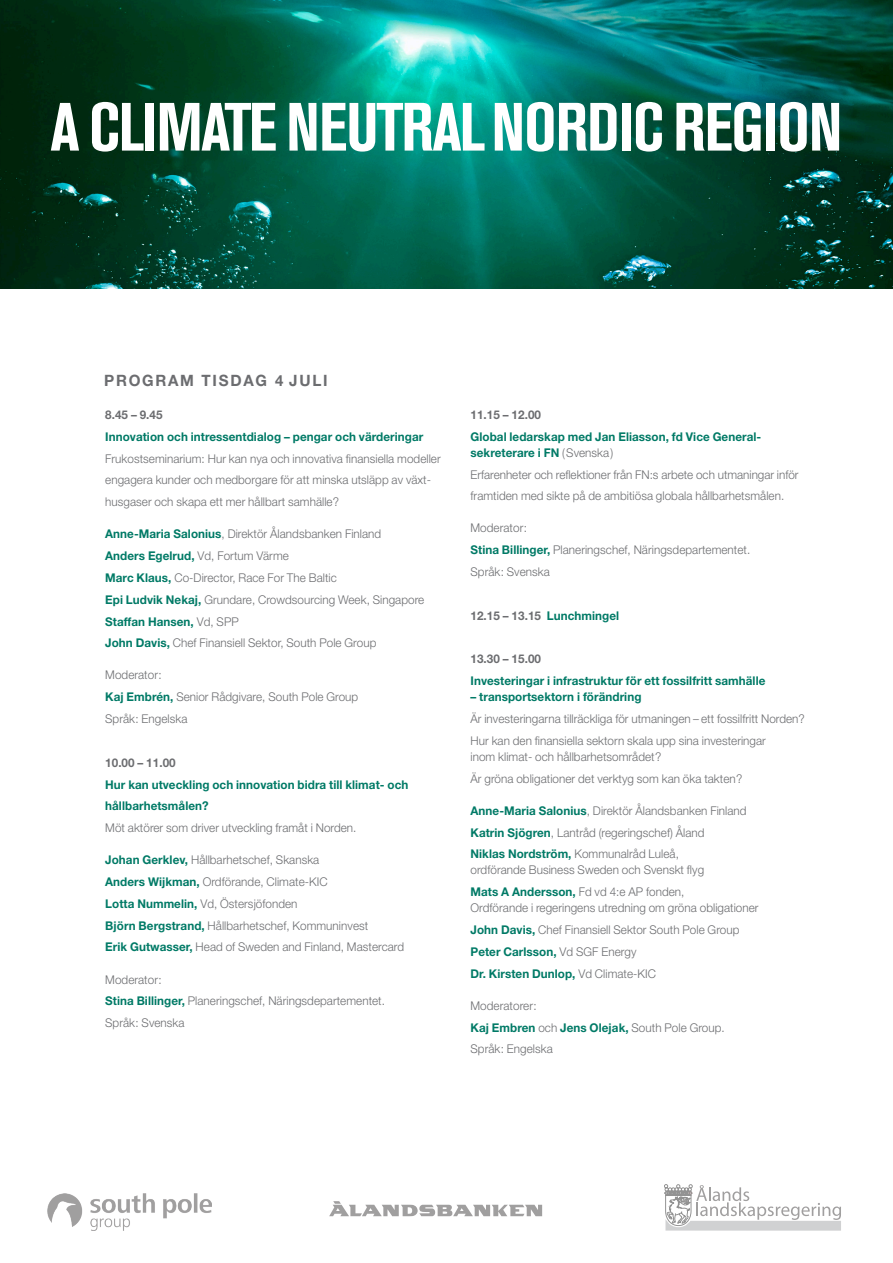
<style>
.page{position:relative;width:893px;height:1263px;background:#fff}
.page>*{position:absolute;margin:0;border:0;box-sizing:border-box;transform-origin:0 0}
.t1{font:700 condensed 67.5px "Akzidenz Grotesk BE";letter-spacing:-.015em;color:#fff}
.t2{font:700 15.6px "Helvetica Neue LT Std";letter-spacing:.115em;color:#6c6d70}
.t3{font:300 12px/21.9px "Helvetica Neue LT Std";letter-spacing:.005em;color:#6c6d70}
.t4{font:700 12px/21.8px "Helvetica Neue LT Std";letter-spacing:.005em;color:#007a66}
.t5{font:700 12px "Helvetica Neue LT Std";letter-spacing:.005em;color:#6c6d70}
.s1{font-size:15.3px}
.s2{font-weight:700;color:#007a66}
.s3{font-weight:300;color:#6c6d70}
.s4{color:#007a66}
</style>
<div class="page">
<img style="left:47px;top:1194px;width:164px;height:37px">
<svg style="left:329px;top:1201px;width:213px;height:15px"></svg>
<svg style="left:664px;top:1184px;width:177px;height:47px"></svg>
<img style="left:0;top:0;width:893px;height:288px">
<p class="t1" style="left:50px;top:89px;width:794px">A CLIMATE NEUTRAL NORDIC REGION</p>
<p class="t2" style="left:104px;top:370px;width:225px">PROGRAM TISDAG <span class="s1">4</span> JULI</p>
<p class="t5" style="left:105px;top:407px;width:59px">8.45 – 9.45</p>
<p class="t4" style="left:105px;top:425px;width:320px">Innovation och intressentdialog – pengar och värderingar</p>
<p class="t3" style="left:105px;top:447px;width:337px">Frukostseminarium: Hur kan nya och innovativa finansiella modeller engagera kunder och medborgare för att minska utsläpp av växt&shy;husgaser och skapa ett mer hållbart samhälle?</p>
<p class="t3" style="left:105px;top:523px;width:278px"><span class="s2">Anne-Maria Salonius</span>, Direktör Ålandsbanken Finland</p>
<p class="t4" style="left:105px;top:545px;width:185px">Anders Egelrud, <span class="s3">Vd, Fortum Värme</span></p>
<p class="t3" style="left:105px;top:566px;width:233px"><span class="s2">Marc Klaus,</span> Co-Director, Race For The Baltic</p>
<p class="t3" style="left:105px;top:588px;width:321px"><span class="s2">Epi Ludvik Nekaj,</span> Grundare, Crowdsourcing Week, Singapore</p>
<p class="t4" style="left:105px;top:610px;width:135px">Staffan Hansen, <span class="s3">Vd, SPP</span></p>
<p class="t3" style="left:105px;top:632px;width:273px"><span class="s2">John Davis,</span> Chef Finansiell Sektor, South Pole Group</p>
<p class="t3" style="left:105px;top:664px;width:255px">Moderator:<br><span class="s2">Kaj Embrén,</span> Senior Rådgivare, South Pole Group<br>Språk: Engelska</p>
<p class="t5" style="left:105px;top:755px;width:72px">10.00 – 11.00</p>
<p class="t4" style="left:105px;top:773px;width:305px">Hur kan utveckling och innovation bidra till klimat- och hållbarhetsmålen?</p>
<p class="t3" style="left:105px;top:817px;width:253px">Möt aktörer som driver utveckling framåt i Norden.</p>
<p class="t3" style="left:105px;top:849px;width:216px"><span class="s2">Johan Gerklev,</span> Hållbarhetschef, Skanska</p>
<p class="t3" style="left:105px;top:870px;width:224px"><span class="s2">Anders Wijkman,</span> Ordförande, Climate-KIC</p>
<p class="t3" style="left:105px;top:892px;width:194px"><span class="s2">Lotta Nummelin,</span> Vd, Östersjöfonden</p>
<p class="t3" style="left:105px;top:914px;width:264px"><span class="s2">Björn Bergstrand,</span> Hållbarhetschef, Kommuninvest</p>
<p class="t3" style="left:105px;top:936px;width:300px"><span class="s2">Erik Gutwasser,</span> Head of Sweden and Finland, Mastercard</p>
<p class="t3" style="left:105px;top:968px;width:281px">Moderator:<br><span class="s2">Stina Billinger,</span> Planeringschef, Näringsdepartementet.<br>Språk: Svenska</p>
<p class="t5" style="left:470px;top:407px;width:72px">11.15 – 12.00</p>
<p class="t4" style="left:470px;top:428px;width:292px;line-height:16px">Global ledarskap med Jan Eliasson, fd Vice General&shy;sekreterare i FN <span class="s3">(Svenska)</span></p>
<p class="t3" style="left:470px;top:463px;width:330px">Erfarenheter och reflektioner från FN:s arbete och utmaningar inför framtiden med sikte på de ambitiösa globala hållbarhetsmålen.</p>
<p class="t3" style="left:470px;top:517px;width:58px">Moderator:</p>
<p class="t3" style="left:470px;top:539px;width:281px"><span class="s2">Stina Billinger,</span> Planeringschef, Näringsdepartementet.<br>Språk: Svenska</p>
<p class="t5" style="left:470px;top:608px;width:150px">12.15 – 13.15 <span class="s4">Lunchmingel</span></p>
<p class="t5" style="left:470px;top:652px;width:72px">13.30 – 15.00</p>
<p class="t4" style="left:470px;top:670px;width:296px">Investeringar i infrastruktur för ett fossilfritt samhälle</p>
<p class="t4" style="left:470px;top:686px;width:172px">– transportsektorn i förändring</p>
<p class="t3" style="left:470px;top:708px;width:336px">Är investeringarna tillräckliga för utmaningen – ett fossilfritt Norden?<br>Hur kan den finansiella sektorn skala upp sina investeringar</p>
<p class="t3" style="left:470px;top:745px;width:273px">inom klimat- och hållbarhetsområdet?<br>Är gröna obligationer det verktyg som kan öka takten?</p>
<p class="t3" style="left:470px;top:799px;width:278px"><span class="s2">Anne-Maria Salonius</span>, Direktör Ålandsbanken Finland</p>
<p class="t3" style="left:470px;top:821px;width:236px"><span class="s2">Katrin Sjögren</span>, Lantråd (regeringschef) Åland</p>
<p class="t3" style="left:470px;top:846px;width:235px;line-height:16px"><span class="s2">Niklas Nordström,</span> Kommunalråd Luleå, ordförande Business Sweden och Svenskt flyg</p>
<p class="t3" style="left:470px;top:884px;width:290px;line-height:16px"><span class="s2">Mats A Andersson,</span> Fd vd 4:e AP fonden,<br>Ordförande i regeringens utredning om gröna obligationer</p>
<p class="t3" style="left:470px;top:918px;width:270px"><span class="s2">John Davis,</span> Chef Finansiell Sektor South Pole Group</p>
<p class="t4" style="left:470px;top:940px;width:168px">Peter Carlsson, <span class="s3">Vd SGF Energy</span></p>
<p class="t4" style="left:470px;top:962px;width:187px">Dr. Kirsten Dunlop, <span class="s3">Vd Climate-KIC</span></p>
<p class="t3" style="left:470px;top:994px;width:68px">Moderatorer:</p>
<p class="t4" style="left:470px;top:1016px;width:256px">Kaj Embren <span class="s3">och</span> Jens Olejak, <span class="s3">South Pole Group.</span></p>
<p class="t3" style="left:470px;top:1038px;width:84px">Språk: Engelska</p>
</div>
